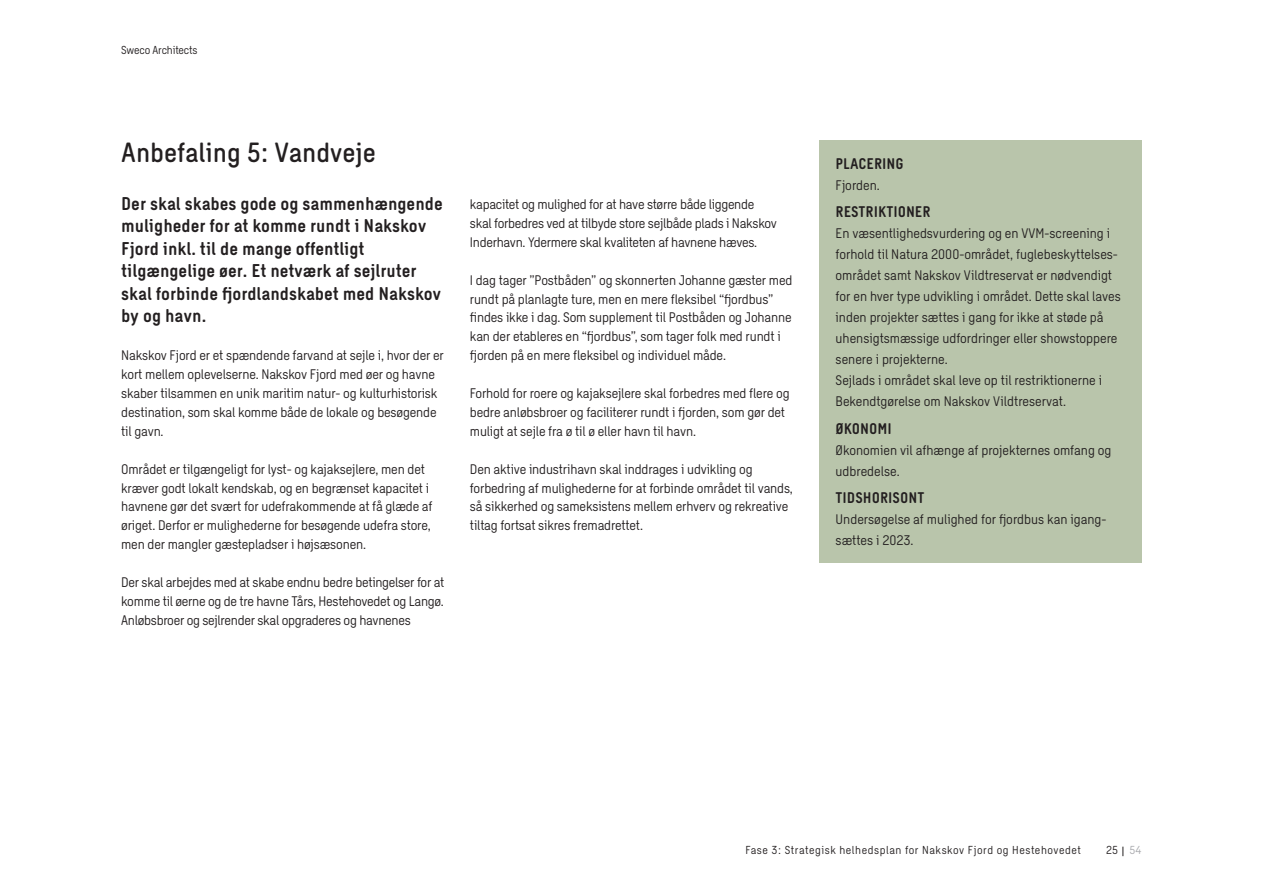
<style>
.page{position:relative;width:1263px;height:893px;background:#fff}
.page>*{position:absolute;margin:0;border:0;box-sizing:border-box;transform-origin:0 0}
.Overskrift_3_18_18{font:500 27px "Sweco Sans";color:#231f20}
.Manchet_12_15{font:700 18px/22.5px "Sweco Sans";color:#231f20}
.SA_-_Figur_rubrik_10{font:700 15px "Sweco Sans";color:#231f20}
.Brødtekst_9_12_6{font:13.5px/18.9px "Sweco Sans";letter-spacing:-.01em;color:#231f20}
.SA_-_figur_brød_9_14{font:13.5px/21px "Sweco Sans";color:#231f20}
.t1{font:11.25px "Sweco Sans";letter-spacing:.05em;color:#231f20}
.t2{font:11.25px "Sweco Sans";letter-spacing:-.01em;color:#231f20}
.s1{color:#a8a9ad}
</style>
<div class="page">
<div style="left:819px;top:140px;width:323px;height:423px;background:#b9c5ab"></div>
<p class="t2" style="left:121px;top:44px;width:78px">Sweco Architects</p>
<p class="Overskrift_3_18_18" style="left:121px;top:136px;width:256px">Anbefaling 5: Vandveje</p>
<p class="Manchet_12_15" style="left:121px;top:192px;width:323px">Der skal skabes gode og sammenhængende muligheder for at komme rundt i Nakskov Fjord inkl. til de mange offentligt tilgængelige øer. Et netværk af sejlruter skal forbinde fjordlandskabet med Nakskov by og havn.</p>
<p class="Brødtekst_9_12_6" style="left:121px;top:346px;width:324px">Nakskov Fjord er et spændende farvand at sejle i, hvor der er kort mellem oplevelserne. Nakskov Fjord med øer og havne skaber tilsammen en unik maritim natur- og kulturhistorisk destination, som skal komme både de lokale og besøgende til gavn.</p>
<p class="Brødtekst_9_12_6" style="left:121px;top:459px;width:313px">Området er tilgængeligt for lyst- og kajaksejlere, men det kræver godt lokalt kendskab, og en begrænset kapacitet i havnene gør det svært for udefrakommende at få glæde af øriget. Derfor er mulighederne for besøgende udefra store, men der mangler gæstepladser i højsæsonen.</p>
<p class="Brødtekst_9_12_6" style="left:121px;top:573px;width:325px;text-align:justify">Der skal arbejdes med at skabe endnu bedre betingelser for at komme til øerne og de tre havne Tårs, Hestehovedet og Langø.<br>Anløbsbroer og sejlrender skal opgraderes og havnenes</p>
<p class="Brødtekst_9_12_6" style="left:470px;top:195px;width:308px">kapacitet og mulighed for at have større både liggende skal forbedres ved at tilbyde store sejlbåde plads i Nakskov<br>Inderhavn. Ydermere skal kvaliteten af havnene hæves.</p>
<p class="Brødtekst_9_12_6" style="left:470px;top:270px;width:324px">I dag tager ”Postbåden” og skonnerten Johanne gæster med rundt på planlagte ture, men en mere fleksibel “fjordbus” findes ikke i dag. Som supplement til Postbåden og Johanne kan der etableres en “fjordbus”, som tager folk med rundt i fjorden på en mere fleksibel og individuel måde.</p>
<p class="Brødtekst_9_12_6" style="left:470px;top:384px;width:321px">Forhold for roere og kajaksejlere skal forbedres med flere og bedre anløbsbroer og faciliterer rundt i fjorden, som gør det muligt at sejle fra ø til ø eller havn til havn.</p>
<p class="Brødtekst_9_12_6" style="left:470px;top:459px;width:325px">Den aktive industrihavn skal inddrages i udvikling og forbedring af mulighederne for at forbinde området til vands, så sikkerhed og sameksistens mellem erhverv og rekreative tiltag fortsat sikres fremadrettet.</p>
<p class="SA_-_Figur_rubrik_10" style="left:836px;top:155px;width:70px">PLACERING</p>
<p class="SA_-_figur_brød_9_14" style="left:836px;top:175px;width:46px">Fjorden.</p>
<p class="SA_-_Figur_rubrik_10" style="left:836px;top:203px;width:97px">RESTRIKTIONER</p>
<p class="SA_-_figur_brød_9_14" style="left:836px;top:223px;width:287px">En væsentlighedsvurdering og en VVM-screening i forhold til Natura 2000-området, fuglebeskyttelses&shy;området samt Nakskov Vildtreservat er nødvendigt for en hver type udvikling i området. Dette skal laves inden projekter sættes i gang for ikke at støde på uhensigtsmæssige udfordringer eller showstoppere senere i projekterne.</p>
<p class="SA_-_figur_brød_9_14" style="left:836px;top:370px;width:268px">Sejlads i området skal leve op til restriktionerne i<br>Bekendtgørelse om Nakskov Vildtreservat.</p>
<p class="SA_-_Figur_rubrik_10" style="left:836px;top:419px;width:58px">ØKONOMI</p>
<p class="SA_-_figur_brød_9_14" style="left:836px;top:440px;width:277px">Økonomien vil afhænge af projekternes omfang og udbredelse.</p>
<p class="SA_-_Figur_rubrik_10" style="left:836px;top:489px;width:90px">TIDSHORISONT</p>
<p class="SA_-_figur_brød_9_14" style="left:836px;top:509px;width:272px">Undersøgelse af mulighed for fjordbus kan igang&shy;sættes i 2023.</p>
<p class="t1" style="left:745px;top:844px;width:337px">Fase 3: Strategisk helhedsplan for Nakskov Fjord og Hestehovedet</p>
<p class="t1" style="left:1106px;top:844px;width:37px">25 <span class="s1">54</span></p>
</div>
